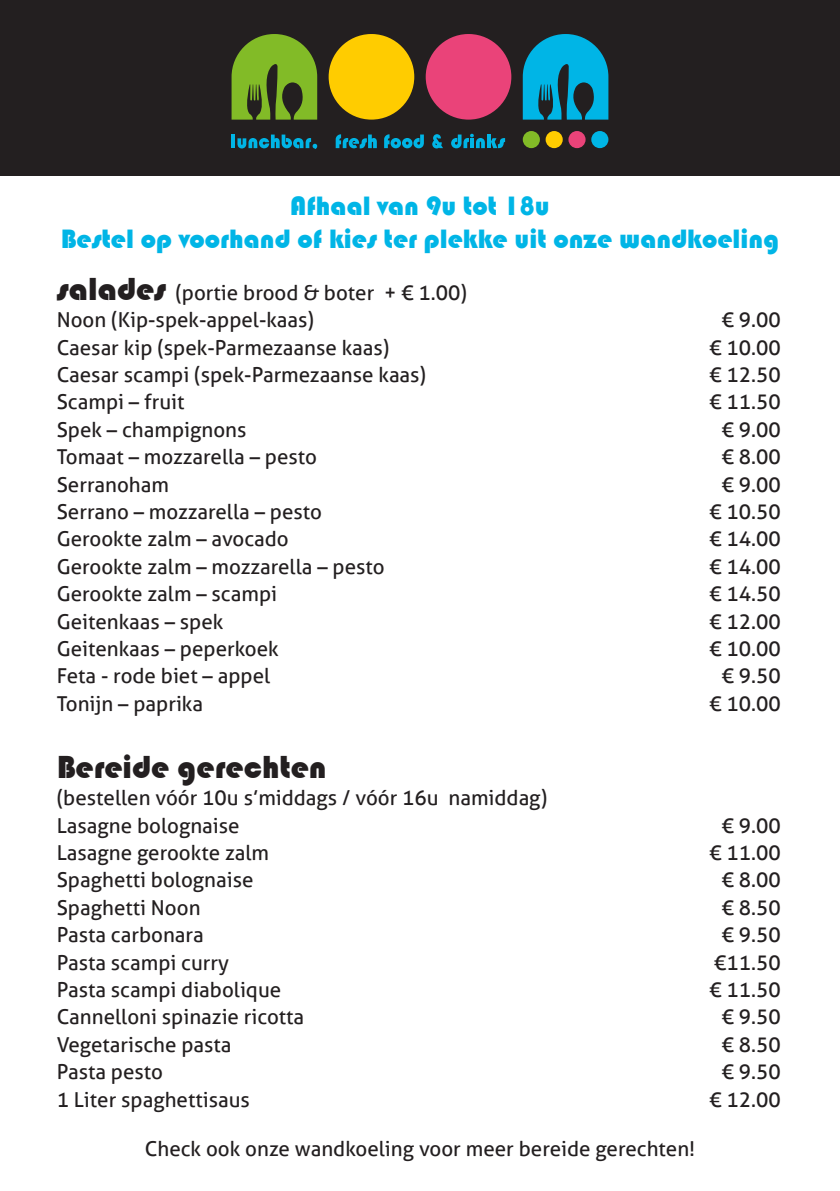
<style>
.page{position:relative;width:840px;height:1191px;background:#fff}
.page>*{position:absolute;margin:0;border:0;box-sizing:border-box;transform-origin:0 0}
.t1{font:32.8px "Bauhaus 93";color:#231f20}
.t2{font:27.4px/32.8px "Bauhaus 93";color:#00b5e6;text-align:center}
.t3{font:20.6px/27.4px "Aller";color:#231f20}
.s1{font-family:"Bauhaus 93";font-size:32.8px}
</style>
<div class="page">
<div style="left:0;top:0;width:839px;height:176px;background:#231f20"></div>
<div style="left:328px;top:34px;width:86px;height:86px;background:#fc0;border-radius:50%"></div>
<div style="left:425px;top:34px;width:86px;height:86px;background:#ea4379;border-radius:50%"></div>
<div style="left:522px;top:131px;width:17px;height:17px;background:#82bb27;border-radius:50%"></div>
<div style="left:545px;top:131px;width:17px;height:17px;background:#fc0;border-radius:50%"></div>
<div style="left:568px;top:131px;width:17px;height:17px;background:#ea4379;border-radius:50%"></div>
<div style="left:591px;top:131px;width:17px;height:17px;background:#00b5e6;border-radius:50%"></div>
<svg style="left:231px;top:34px;width:86px;height:86px"></svg>
<svg style="left:522px;top:34px;width:86px;height:86px"></svg>
<svg style="left:490px;top:138px;width:15px;height:10px"></svg>
<hr style="left:487px;top:134px;width:3px;height:14px;background:#00b5e6">
<svg style="left:451px;top:134px;width:33px;height:14px"></svg>
<svg style="left:432px;top:134px;width:11px;height:14px"></svg>
<svg style="left:384px;top:134px;width:39px;height:14px"></svg>
<svg style="left:335px;top:134px;width:41px;height:14px"></svg>
<svg style="left:237px;top:135px;width:80px;height:14px"></svg>
<hr style="left:231px;top:135px;width:4px;height:13px;background:#00b5e6">
<h2 class="t2" style="left:61px;top:190px;width:719px">Afhaal van 9u tot 18u<br>Bestel op voorhand of kies ter plekke uit onze wandkoeling</h2>
<p class="t3" style="left:57px;top:279px;width:411px"><span class="s1">salades</span> (portie brood &amp; boter + € 1.00)<br>Noon (Kip-spek-appel-kaas)</p>
<p class="t3" style="left:721px;top:306px;width:61px">€ 9.00</p>
<p class="t3" style="left:57px;top:333px;width:334px">Caesar kip (spek-Parmezaanse kaas)</p>
<p class="t3" style="left:709px;top:333px;width:73px">€ 10.00</p>
<p class="t3" style="left:57px;top:361px;width:371px">Caesar scampi (spek-Parmezaanse kaas)</p>
<p class="t3" style="left:709px;top:361px;width:73px">€ 12.50</p>
<p class="t3" style="left:57px;top:388px;width:129px">Scampi – fruit</p>
<p class="t3" style="left:709px;top:388px;width:73px">€ 11.50</p>
<p class="t3" style="left:57px;top:416px;width:191px">Spek – champignons</p>
<p class="t3" style="left:721px;top:416px;width:61px">€ 9.00</p>
<p class="t3" style="left:57px;top:443px;width:262px">Tomaat – mozzarella – pesto</p>
<p class="t3" style="left:721px;top:443px;width:61px">€ 8.00</p>
<p class="t3" style="left:57px;top:470px;width:114px">Serranoham</p>
<p class="t3" style="left:721px;top:470px;width:61px">€ 9.00</p>
<p class="t3" style="left:57px;top:498px;width:267px">Serrano – mozzarella – pesto</p>
<p class="t3" style="left:709px;top:498px;width:73px">€ 10.50</p>
<p class="t3" style="left:57px;top:525px;width:233px">Gerookte zalm – avocado</p>
<p class="t3" style="left:709px;top:525px;width:73px">€ 14.00</p>
<p class="t3" style="left:57px;top:553px;width:329px">Gerookte zalm – mozzarella – pesto</p>
<p class="t3" style="left:709px;top:553px;width:73px">€ 14.00</p>
<p class="t3" style="left:57px;top:580px;width:222px">Gerookte zalm – scampi</p>
<p class="t3" style="left:709px;top:580px;width:73px">€ 14.50</p>
<p class="t3" style="left:57px;top:607px;width:168px">Geitenkaas – spek</p>
<p class="t3" style="left:709px;top:607px;width:73px">€ 12.00</p>
<p class="t3" style="left:57px;top:635px;width:223px">Geitenkaas – peperkoek</p>
<p class="t3" style="left:709px;top:635px;width:73px">€ 10.00</p>
<p class="t3" style="left:57px;top:662px;width:215px">Feta - rode biet – appel</p>
<p class="t3" style="left:721px;top:662px;width:61px">€ 9.50</p>
<p class="t3" style="left:57px;top:690px;width:148px">Tonijn – paprika</p>
<p class="t3" style="left:709px;top:690px;width:73px">€ 10.00</p>
<h1 class="t1" style="left:57px;top:748px;width:271px">Bereide gerechten</h1>
<p class="t3" style="left:57px;top:784px;width:491px">(bestellen vóór 10u s’middags / vóór 16u namiddag)<br>Lasagne bolognaise</p>
<p class="t3" style="left:721px;top:811px;width:61px">€ 9.00</p>
<p class="t3" style="left:57px;top:839px;width:214px">Lasagne gerookte zalm</p>
<p class="t3" style="left:709px;top:839px;width:73px">€ 11.00</p>
<p class="t3" style="left:57px;top:866px;width:198px">Spaghetti bolognaise</p>
<p class="t3" style="left:721px;top:866px;width:61px">€ 8.00</p>
<p class="t3" style="left:57px;top:893px;width:145px">Spaghetti Noon</p>
<p class="t3" style="left:721px;top:893px;width:61px">€ 8.50</p>
<p class="t3" style="left:57px;top:921px;width:148px">Pasta carbonara</p>
<p class="t3" style="left:721px;top:921px;width:61px">€ 9.50</p>
<p class="t3" style="left:57px;top:948px;width:174px">Pasta scampi curry</p>
<p class="t3" style="left:713px;top:948px;width:68px">€11.50</p>
<p class="t3" style="left:57px;top:976px;width:226px">Pasta scampi diabolique</p>
<p class="t3" style="left:709px;top:976px;width:73px">€ 11.50</p>
<p class="t3" style="left:57px;top:1003px;width:249px">Cannelloni spinazie ricotta</p>
<p class="t3" style="left:721px;top:1003px;width:61px">€ 9.50</p>
<p class="t3" style="left:57px;top:1030px;width:176px">Vegetarische pasta</p>
<p class="t3" style="left:721px;top:1030px;width:61px">€ 8.50</p>
<p class="t3" style="left:57px;top:1058px;width:108px">Pasta pesto</p>
<p class="t3" style="left:721px;top:1058px;width:61px">€ 9.50</p>
<p class="t3" style="left:57px;top:1085px;width:194px">1 Liter spaghettisaus</p>
<p class="t3" style="left:709px;top:1085px;width:73px">€ 12.00</p>
<p class="t3" style="left:145px;top:1135px;width:551px">Check ook onze wandkoeling voor meer bereide gerechten!</p>
</div>
